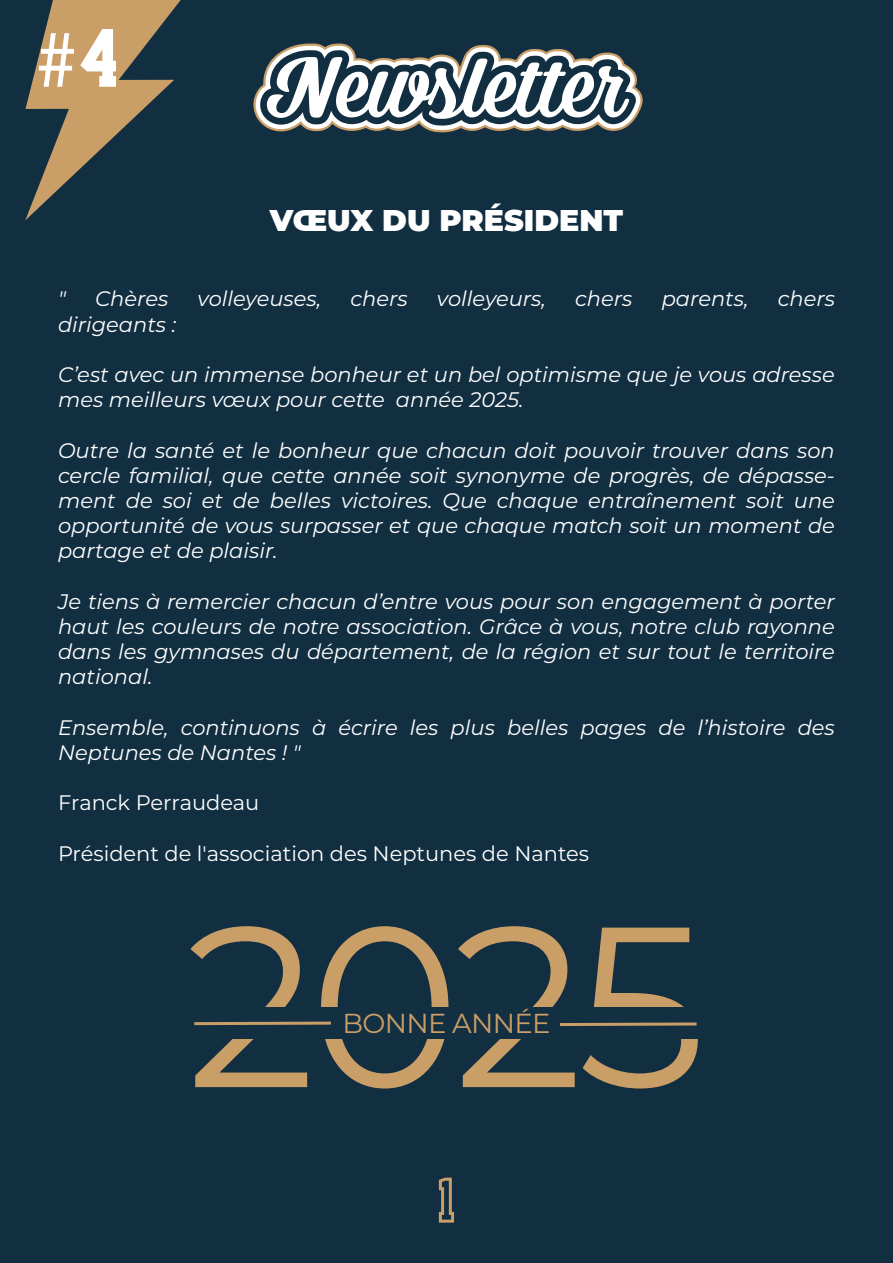
<style>
.page{position:relative;width:893px;height:1263px;background:#122f42}
.page>*{position:absolute;margin:0;border:0;box-sizing:border-box;transform-origin:0 0}
.t1{font:227.85px "Montserrat";color:#ca9e67}
.t2{font:90px "Corner Neptunes Version Accents";color:#fff}
.t3{font:82.5px "Myriad Pro";color:#fff}
.t4{font:900 30px "Montserrat";color:#fff}
.t5{font:27.45px "Montserrat";letter-spacing:-.025em;color:#ca9e67}
.t6{font:italic 21px/25.2px "Montserrat";color:#fff}
.t7{font:21px "Montserrat";color:#fff}
.s1{font-family:"Neptunes"}
</style>
<div class="page">
<svg style="left:25px;top:0;width:156px;height:220px"></svg>
<svg style="left:438px;top:1177px;width:17px;height:46px"></svg>
<svg style="left:253px;top:43px;width:390px;height:90px"></svg>
<svg style="left:560px;top:1022px;width:137px;height:4px"></svg>
<svg style="left:194px;top:1021px;width:137px;height:5px"></svg>
<h3 class="t3" style="left:36px;top:8px;width:85px">#<span class="s1">4</span></h3>
<h2 class="t2" style="left:268px;top:39px;width:359px">Newsletter</h2>
<h3 class="t4" style="left:270px;top:198px;width:355px">VŒUX DU PRÉSIDENT</h3>
<p class="t6" style="left:58px;top:286px;width:9px">"</p>
<p class="t6" style="left:95px;top:286px;width:75px">Chères</p>
<p class="t6" style="left:198px;top:286px;width:125px">volleyeuses,</p>
<p class="t6" style="left:350px;top:286px;width:59px">chers</p>
<p class="t6" style="left:437px;top:286px;width:110px">volleyeurs,</p>
<p class="t6" style="left:575px;top:286px;width:59px">chers</p>
<p class="t6" style="left:662px;top:286px;width:88px">parents,</p>
<p class="t6" style="left:778px;top:286px;width:59px">chers</p>
<p class="t6" style="left:58px;top:311px;width:120px">dirigeants :</p>
<p class="t6" style="left:58px;top:361px;width:778px">C’est avec un immense bonheur et un bel optimisme que je vous adresse mes meilleurs vœux pour cette année 2025.</p>
<p class="t6" style="left:58px;top:437px;width:778px;text-align:justify">Outre la santé et le bonheur que chacun doit pouvoir trouver dans son cercle familial, que cette année soit synonyme de progrès, de dépasse&shy;ment de soi et de belles victoires. Que chaque entraînement soit une opportunité de vous surpasser et que chaque match soit un moment de partage et de plaisir.</p>
<p class="t6" style="left:58px;top:588px;width:778px;text-align:justify">Je tiens à remercier chacun d’entre vous pour son engagement à porter haut les couleurs de notre association. Grâce à vous, notre club rayonne dans les gymnases du département, de la région et sur tout le territoire national.</p>
<p class="t6" style="left:58px;top:714px;width:778px">Ensemble, continuons à écrire les plus belles pages de l’histoire des<br>Neptunes de Nantes ! "</p>
<p class="t7" style="left:58px;top:788px;width:203px">Franck Perraudeau</p>
<p class="t7" style="left:58px;top:839px;width:533px">Président de l'association des Neptunes de Nantes</p>
<h1 class="t1" style="left:186px;top:850px;width:522px">2025</h1>
<h3 class="t5" style="left:342px;top:1004px;width:210px">BONNE ANNÉE</h3>
</div>
